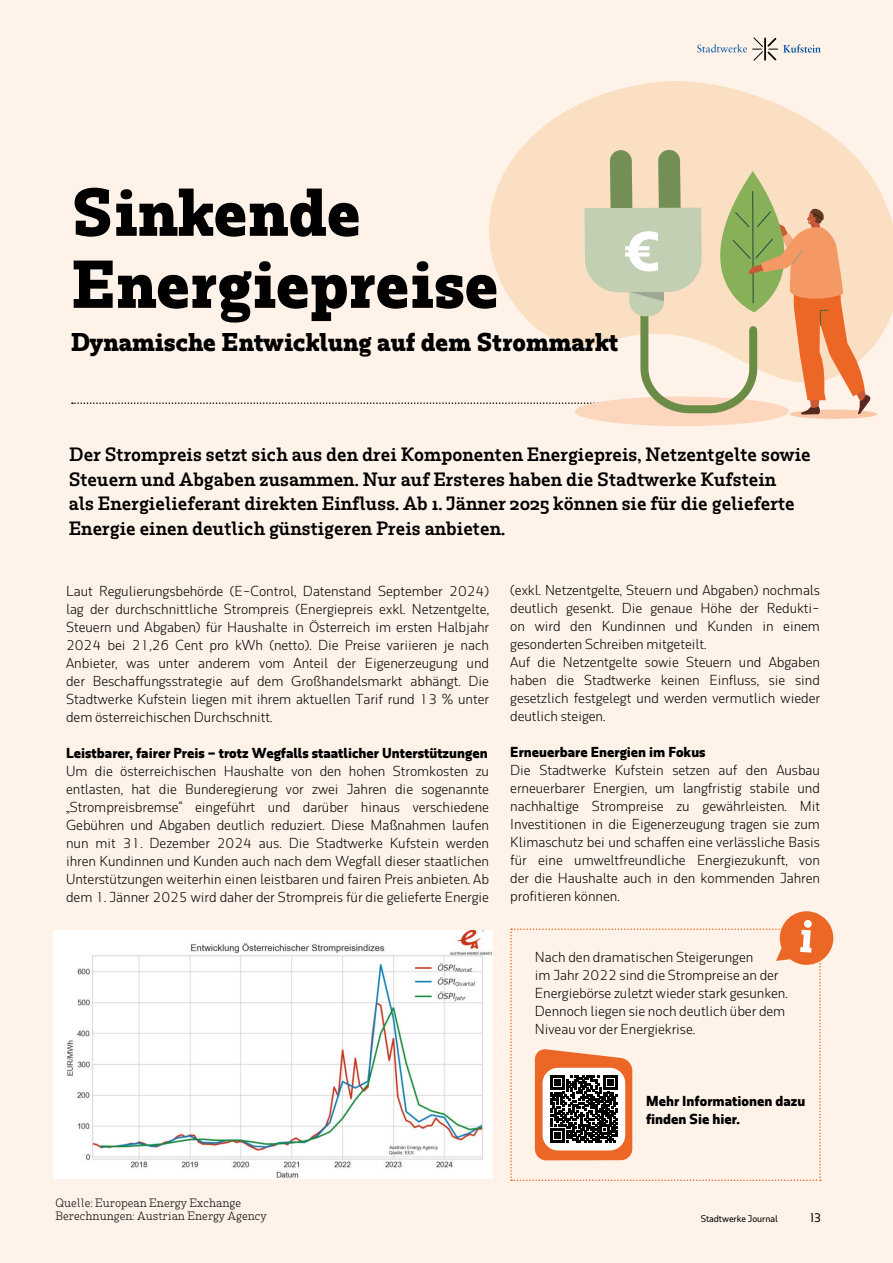
<style>
.page{position:relative;width:893px;height:1263px;background:#fef2e9}
.page>*{position:absolute;margin:0;border:0;box-sizing:border-box;transform-origin:0 0}
.t1{font:700 63px/72px "Rum Serif";color:#000}
.t2{font:700 51.75px "Rum Serif";color:#fff}
.t3{font:700 24px "Rum Serif";color:#000}
.t4{font:600 18px/24.6px "Rum Serif";color:#000}
.t5{font:300 13.5px/18px "Rum Sans";color:#000;text-align:justify}
.t6{font:700 13.5px/18px "Rum Sans";color:#000}
.t7{font:500 12px "Rum Sans";color:#000}
.t8{font:300 11.25px/13.5px "Rum Serif";color:#000}
.t9{font:500 9px "Rum Sans";color:#000}
</style>
<div class="page">
<hr style="left:0;top:240px;width:1px;height:1023px;background:#33384f">
<img style="left:0;top:240px;width:1px;height:348px">
<svg style="left:697px;top:37px;width:124px;height:24px"></svg>
<hr style="left:764px;top:38px;width:2px;height:22px;background:#000">
<svg style="left:510px;top:911px;width:324px;height:270px"></svg>
<img style="left:54px;top:931px;width:439px;height:247px">
<svg style="left:520px;top:81px;width:373px;height:265px;fill:#fadfc3"></svg>
<svg style="left:790px;top:409px;width:87px;height:10px"></svg>
<div style="left:575px;top:397px;width:214px;height:29px;background:#fcd6bd;border-radius:50%"></div>
<svg style="left:72px;top:150px;width:801px;height:267px"></svg>
<h1 class="t1" style="left:71px;top:176px;width:429px">Sinkende<br>Energiepreise</h1>
<h3 class="t3" style="left:71px;top:327px;width:549px">Dynamische Entwicklung auf dem Strommarkt</h3>
<h2 class="t2" style="left:623px;top:220px;width:38px">€</h2>
<p class="t4" style="left:69px;top:442px;width:743px">Der Strompreis setzt sich aus den drei Komponenten Energiepreis, Netzentgelte sowie Steuern und Abgaben zusammen. Nur auf Ersteres haben die Stadtwerke Kufstein<br>als Energielieferant direkten Einfluss. Ab 1. Jänner 2025 können sie für die gelieferte Energie einen deutlich günstigeren Preis anbieten.</p>
<p class="t5" style="left:66px;top:581px;width:424px">Laut Regulierungsbehörde (E-Control, Datenstand September 2024) lag der durchschnittliche Strompreis (Energiepreis exkl. Netzentgelte, Steuern und Abgaben) für Haushalte in Österreich im ersten Halbjahr 2024 bei 21,26 Cent pro kWh (netto). Die Preise variieren je nach Anbieter, was unter anderem vom Anteil der Eigenerzeugung und der Beschaffungsstrategie auf dem Großhandelsmarkt abhängt. Die Stadtwerke Kufstein liegen mit ihrem aktuellen Tarif rund 13 % unter dem österreichischen Durchschnitt.</p>
<p class="t6" style="left:66px;top:743px;width:423px">Leistbarer, fairer Preis – trotz Wegfalls staatlicher Unterstützungen</p>
<p class="t5" style="left:66px;top:761px;width:424px">Um die österreichischen Haushalte von den hohen Stromkosten zu entlasten, hat die Bunderegierung vor zwei Jahren die sogenannte „Strompreisbremse“ eingeführt und darüber hinaus verschiedene Gebühren und Abgaben deutlich reduziert. Diese Maßnahmen laufen nun mit 31. Dezember 2024 aus. Die Stadtwerke Kufstein werden ihren Kundinnen und Kunden auch nach dem Wegfall dieser staatlichen Unterstützungen weiterhin einen leistbaren und fairen Preis anbieten. Ab dem 1. Jänner 2025 wird daher der Strompreis für die gelieferte Energie</p>
<p class="t5" style="left:510px;top:581px;width:311px;text-align:left">(exkl. Netzentgelte, Steuern und Abgaben) nochmals deutlich gesenkt. Die genaue Höhe der Redukti&shy;on wird den Kundinnen und Kunden in einem gesonderten Schreiben mitgeteilt.<br>Auf die Netzentgelte sowie Steuern und Abgaben haben die Stadtwerke keinen Einfluss, sie sind gesetzlich festgelegt und werden vermutlich wieder deutlich steigen.</p>
<p class="t6" style="left:510px;top:743px;width:197px">Erneuerbare Energien im Fokus</p>
<p class="t5" style="left:510px;top:761px;width:311px">Die Stadtwerke Kufstein setzen auf den Ausbau erneuerbarer Energien, um langfristig stabile und nachhaltige Strompreise zu gewährleisten. Mit Investitionen in die Eigenerzeugung tragen sie zum Klimaschutz bei und schaffen eine verlässliche Basis für eine umweltfreundliche Energiezukunft, von der die Haushalte auch in den kommenden Jahren profitieren können.</p>
<p class="t5" style="left:535px;top:948px;width:254px;text-align:left">Nach den dramatischen Steigerungen<br>im Jahr 2022 sind die Strompreise an der Energiebörse zuletzt wieder stark gesunken.<br>Dennoch liegen sie noch deutlich über dem Niveau vor der Energiekrise.</p>
<p class="t6" style="left:646px;top:1092px;width:161px">Mehr Informationen dazu finden Sie hier.</p>
<p class="t8" style="left:55px;top:1196px;width:213px">Quelle: European Energy Exchange<br>Berechnungen: Austrian Energy Agency</p>
<p class="t9" style="left:701px;top:1214px;width:79px">Stadtwerke Journal</p>
<p class="t7" style="left:810px;top:1211px;width:12px">13</p>
</div>
